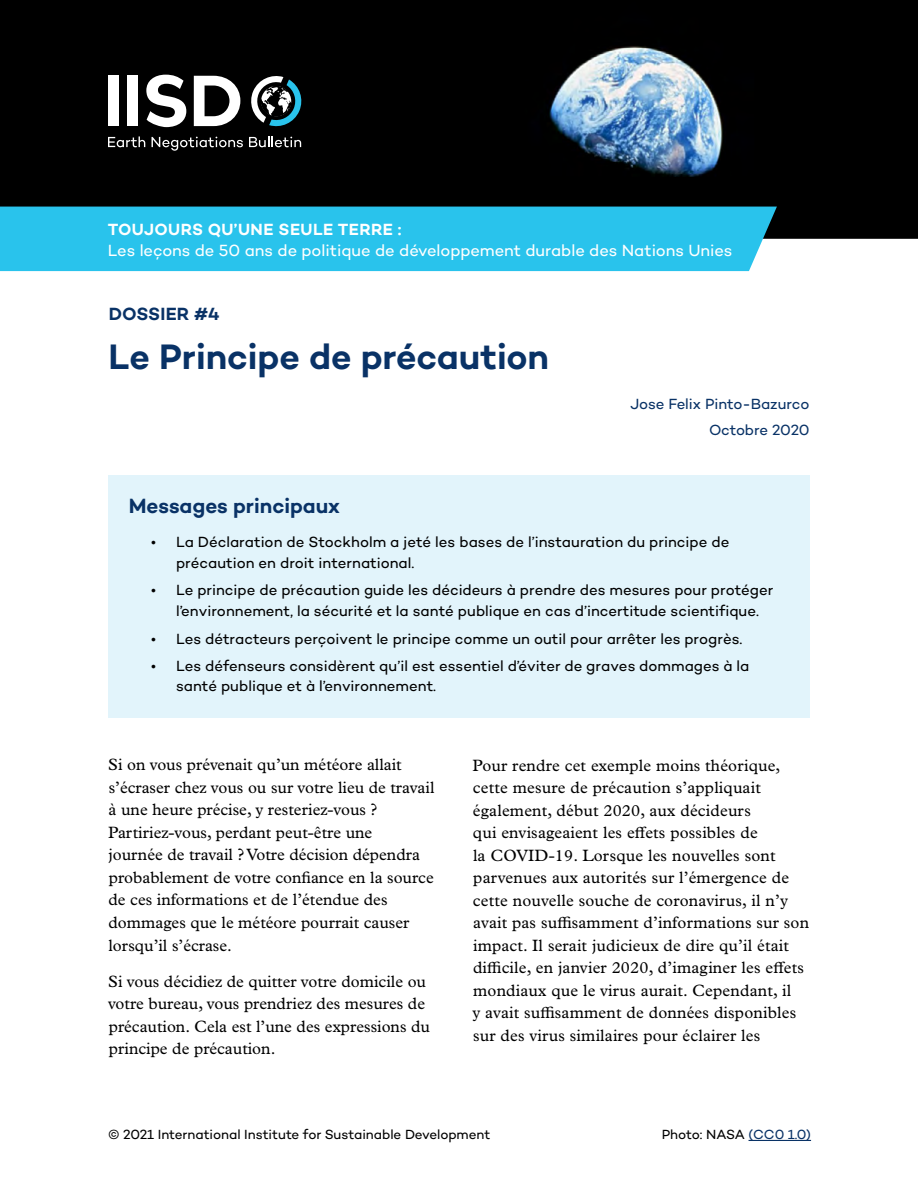
<style>
.page{position:relative;width:918px;height:1188px;background:#fff}
.page>*{position:absolute;margin:0;border:0;box-sizing:border-box;transform-origin:0 0}
.t1{font:600 36px "Campton";letter-spacing:-.005em;color:#093266}
.t2{font:600 21px "Campton";letter-spacing:-.005em;color:#093266}
.t3{font:600 18px "Campton";letter-spacing:.005em;color:#093266}
.t4{font:16.5px/22.5px "Plantin MT Pro";letter-spacing:.01em;color:#000}
.t5{font:16.5px "Campton";letter-spacing:-.005em;color:#fff}
.t6{font:600 16.5px "Campton";letter-spacing:.02em;color:#fff}
.t7{font:15px/21px "Campton";color:#000}
.t8{font:15px/26.2px "Campton";letter-spacing:-.01em;color:#093266;text-align:right}
.t9{font:13.5px "Campton";letter-spacing:-.005em;color:#000}
.s1{color:#093266}
</style>
<div class="page">
<img style="left:0;top:0;width:918px;height:239px">
<hr style="left:749px;top:1140px;width:62px;height:1px;background:#093266">
<svg style="left:146px;top:75px;width:40px;height:52px"></svg>
<div style="left:108px;top:76px;width:11px;height:50px;background:#fff"></div>
<div style="left:128px;top:76px;width:10px;height:50px;background:#fff"></div>
<svg style="left:194px;top:76px;width:46px;height:50px"></svg>
<svg style="left:108px;top:136px;width:37px;height:11px"></svg>
<svg style="left:152px;top:137px;width:91px;height:14px"></svg>
<svg style="left:249px;top:136px;width:52px;height:11px"></svg>
<svg style="left:248px;top:75px;width:53px;height:54px"></svg>
<div style="left:0;top:207px;width:777px;height:64px;background:#29c3ec"></div>
<div style="left:108px;top:475px;width:702px;height:64px;background:#e2f4fb"></div>
<div style="left:108px;top:514px;width:702px;height:79px;background:#e2f4fb"></div>
<div style="left:108px;top:563px;width:702px;height:78px;background:#e2f4fb"></div>
<div style="left:108px;top:639px;width:702px;height:79px;background:#e2f4fb"></div>
<p class="t6" style="left:108px;top:219px;width:295px">TOUJOURS QU’UNE SEULE TERRE :</p>
<p class="t5" style="left:108px;top:240px;width:626px">Les leçons de 50 ans de politique de développement durable des Nations Unies</p>
<p class="t3" style="left:109px;top:303px;width:112px">DOSSIER #4</p>
<h1 class="t1" style="left:108px;top:334px;width:442px">Le Principe de précaution</h1>
<p class="t8" style="left:631px;top:390px;width:181px">Jose Felix Pinto-Bazurco<br>Octobre 2020</p>
<p class="t2" style="left:129px;top:493px;width:213px">Messages principaux</p>
<p class="t7" style="left:176px;top:531px;width:555px;text-indent:-25px">• La Déclaration de Stockholm a jeté les bases de l’instauration du principe de précaution en droit international.</p>
<p class="t7" style="left:176px;top:579px;width:599px;text-indent:-25px">• Le principe de précaution guide les décideurs à prendre des mesures pour protéger l’environnement, la sécurité et la santé publique en cas d’incertitude scientifique.</p>
<p class="t7" style="left:151px;top:628px;width:593px">• Les détracteurs perçoivent le principe comme un outil pour arrêter les progrès.</p>
<p class="t7" style="left:176px;top:656px;width:575px;line-height:19.5px;text-indent:-25px">• Les défenseurs considèrent qu’il est essentiel d’éviter de graves dommages à la santé publique et à l’environnement.</p>
<p class="t4" style="left:108px;top:754px;width:328px">Si on vous prévenait qu’un météore allait s’écraser chez vous ou sur votre lieu de travail à une heure précise, y resteriez-vous ?<br>Partiriez-vous, perdant peut-être une<br>journée de travail ? Votre décision dépendra probablement de votre confiance en la source de ces informations et de l’étendue des dommages que le météore pourrait causer lorsqu’il s’écrase.</p>
<p class="t4" style="left:108px;top:970px;width:324px">Si vous décidiez de quitter votre domicile ou votre bureau, vous prendriez des mesures de précaution. Cela est l’une des expressions du principe de précaution.</p>
<p class="t4" style="left:472px;top:754px;width:338px">Pour rendre cet exemple moins théorique, cette mesure de précaution s’appliquait également, début 2020, aux décideurs<br>qui envisageaient les effets possibles de<br>la COVID-19. Lorsque les nouvelles sont parvenues aux autorités sur l’émergence de cette nouvelle souche de coronavirus, il n’y avait pas suffisamment d’informations sur son impact. Il serait judicieux de dire qu’il était difficile, en janvier 2020, d’imaginer les effets mondiaux que le virus aurait. Cependant, il<br>y avait suffisamment de données disponibles sur des virus similaires pour éclairer les</p>
<p class="t9" style="left:108px;top:1126px;width:384px">© 2021 International Institute for Sustainable Development</p>
<p class="t9" style="left:662px;top:1126px;width:151px">Photo: NASA <span class="s1">(CC0 1.0)</span></p>
</div>
